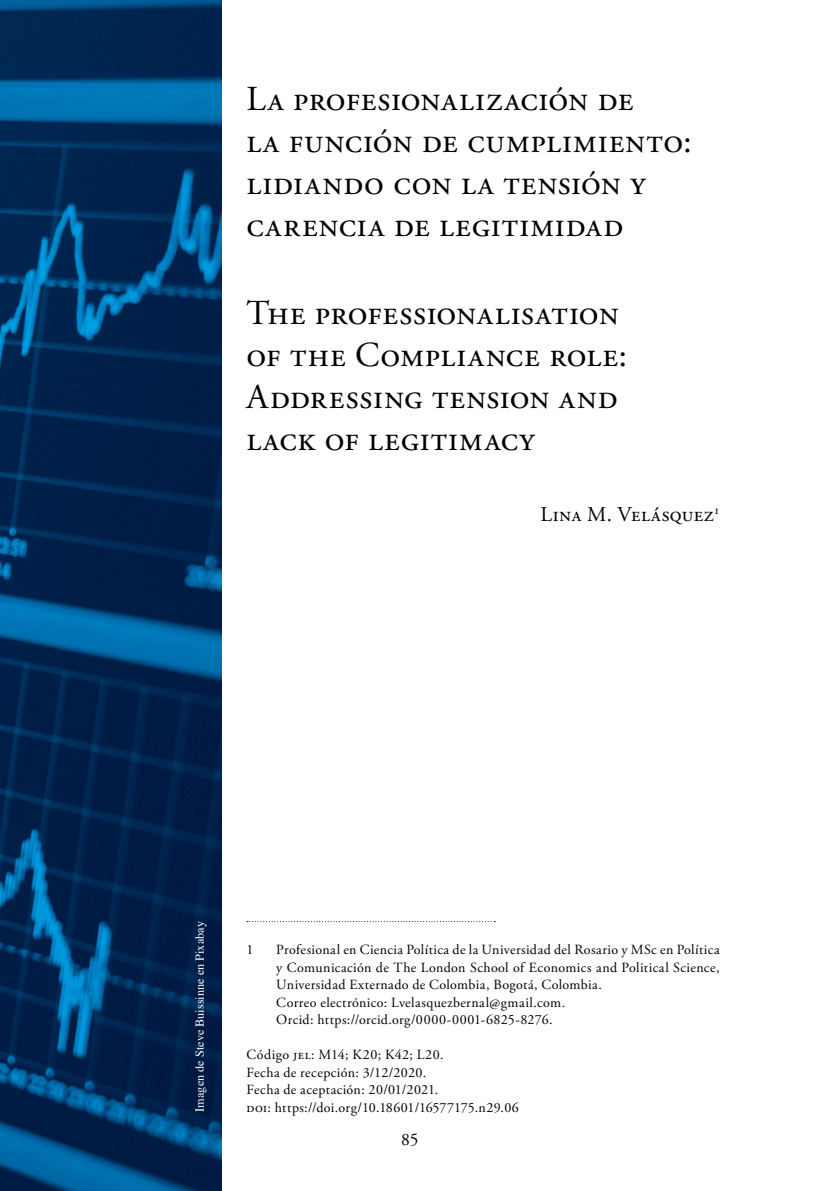
<style>
.page{position:relative;width:819px;height:1191px;background:#fff}
.page>*{position:absolute;margin:0;border:0;box-sizing:border-box;transform-origin:0 0}
.Tit_Art{font:35px/42px "Adobe Garamond Pro";letter-spacing:.02em;color:#000}
.Tit_ingles{font:35px/42px "Adobe Garamond Pro";letter-spacing:.02em;color:#000}
.Autor_1{font:21px "Adobe Garamond Pro";letter-spacing:.03em;color:#000}
.t1{font:17.5px "Adobe Garamond Pro";color:#000}
.Pie_N{font:14px/17.5px "Adobe Garamond Pro";letter-spacing:.025em;color:#000;text-align:justify}
.Pie_N-2{font:14px "Adobe Garamond Pro";color:#000}
.t2{font:12.25px "Times";color:#fff}
</style>
<div class="page">
<img style="left:0;top:0;width:222px;height:1191px">
<svg style="left:247px;top:921px;width:248px;height:1px"></svg>
<p class="Tit_Art" style="left:246px;top:79px;width:447px">La profesionalización de<br>la función de cumplimiento: lidiando con la tensión y carencia de legitimidad</p>
<p class="Tit_ingles" style="left:246px;top:293px;width:382px">The professionalisation of the Compliance role:<br>Addressing tension and lack of legitimacy</p>
<p class="Autor_1" style="left:540px;top:502px;width:181px">Lina M. Velásquez<sup>1</sup></p>
<p class="t2" style="left:188px;top:1111px;width:192px;rotate:-90deg">Imagen de Steve Buissinne en Pixabay</p>
<p class="Pie_N" style="left:246px;top:941px;width:8px">1</p>
<p class="Pie_N" style="left:276px;top:941px;width:445px">Profesional en Ciencia Política de la Universidad del Rosario y MSc en Política y Comunicación de The London School of Economics and Political Science, Universidad Externado de Colombia, Bogotá, Colombia.</p>
<p class="Pie_N" style="left:276px;top:993px;width:290px">Correo electrónico: Lvelasquezbernal@gmail.com.</p>
<p class="Pie_N" style="left:276px;top:1011px;width:278px">Orcid: https://orcid.org/0000-0001-6825-8276.</p>
<p class="Pie_N" style="left:246px;top:1046px;width:198px">Código Jel: M14; K20; K42; L20.</p>
<p class="Pie_N" style="left:246px;top:1063px;width:181px">Fecha de recepción: 3/12/2020.</p>
<p class="Pie_N" style="left:246px;top:1081px;width:193px">Fecha de aceptación: 20/01/2021.</p>
<p class="Pie_N-2" style="left:246px;top:1098px;width:274px">DOI: https://doi.org/10.18601/16577175.n29.06</p>
<p class="t1" style="left:401px;top:1128px;width:19px">85</p>
</div>
